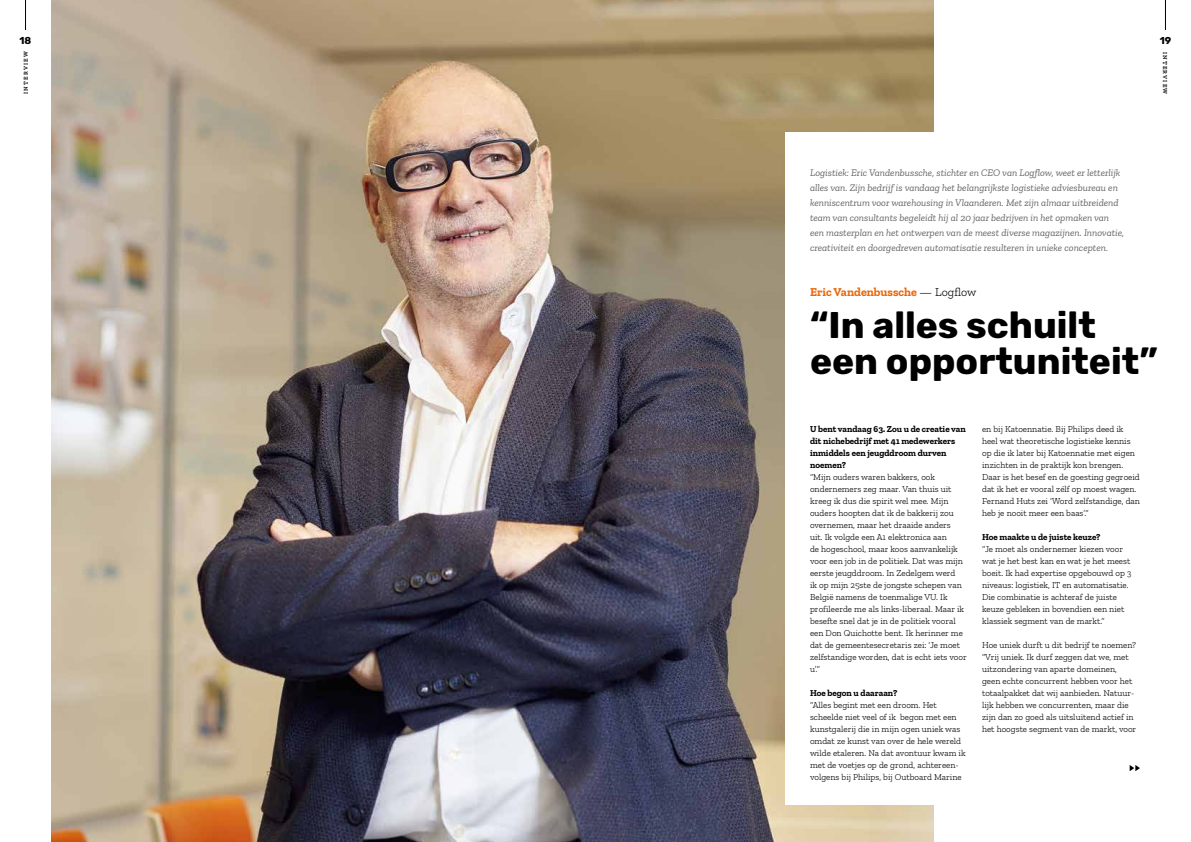
<style>
.page{position:relative;width:1191px;height:842px;background:#fff}
.page>*{position:absolute;margin:0;border:0;box-sizing:border-box;transform-origin:0 0}
.t1{font:700 37px/36px "Rubik";color:#000}
.t2{font:700 12px "Zilla Slab";color:#ec6608}
.t3{font:italic 10px/15px "Zilla Slab";color:#646363}
.t4{font:700 10px "Rubik";color:#000}
.t5{font:300 9px/12px "Zilla Slab";color:#000}
.t6{font:700 9px/12px "Zilla Slab";color:#000}
.t7{font:600 6px "Zilla Slab";letter-spacing:.2em;color:#000}
.s1{font-weight:300;color:#000}
</style>
<div class="page">
<hr style="left:25px;top:0;width:1px;height:30px;background:#000">
<hr style="left:1165px;top:0;width:1px;height:30px;background:#000">
<img style="left:51px;top:0;width:883px;height:842px">
<div style="left:785px;top:132px;width:355px;height:672px;background:#fff"></div>
<svg style="left:1129px;top:765px;width:11px;height:6px"></svg>
<p class="t4" style="left:20px;top:35px;width:13px">18</p>
<p class="t4" style="left:1159px;top:35px;width:13px">19</p>
<p class="t7" style="left:1168px;top:52px;width:44px;rotate:90deg">INTERVIEW</p>
<p class="t7" style="left:22px;top:94px;width:44px;rotate:-90deg">INTERVIEW</p>
<p class="t3" style="left:810px;top:165px;width:315px">Logistiek: Eric Vandenbussche, stichter en CEO van Logflow, weet er letterlijk alles van. Zijn bedrijf is vandaag het belangrijkste logistieke adviesbureau en kenniscentrum voor warehousing in Vlaanderen. Met zijn almaar uitbreidend team van consultants begeleidt hij al 20 jaar bedrijven in het opmaken van een masterplan en het ontwerpen van de meest diverse magazijnen. Innovatie, creativiteit en doorgedreven automatisatie resulteren in unieke concepten.</p>
<h2 class="t2" style="left:810px;top:285px;width:168px">Eric Vandenbussche <span class="s1">— Logflow</span></h2>
<h1 class="t1" style="left:810px;top:308px;width:349px">“In alles schuilt een opportuniteit”</h1>
<p class="t6" style="left:810px;top:423px;width:157px">U bent vandaag 63. Zou u de creatie van dit nichebedrijf met 41 medewerkers inmiddels een jeugddroom durven noemen?</p>
<p class="t5" style="left:810px;top:471px;width:158px">“Mijn ouders waren bakkers, ook ondernemers zeg maar. Van thuis uit kreeg ik dus die spirit wel mee. Mijn ouders hoopten dat ik de bakkerij zou overnemen, maar het draaide anders<br>uit. Ik volgde een A1 elektronica aan<br>de hogeschool, maar koos aanvankelijk voor een job in de politiek. Dat was mijn eerste jeugddroom. In Zedelgem werd<br>ik op mijn 25ste de jongste schepen van België namens de toenmalige VU. Ik profileerde me als links-liberaal. Maar ik besefte snel dat je in de politiek vooral een Don Quichotte bent. Ik herinner me dat de gemeentesecretaris zei: ‘Je moet zelfstandige worden, dat is echt iets voor u’.”</p>
<p class="t6" style="left:810px;top:687px;width:89px">Hoe begon u daaraan?</p>
<p class="t5" style="left:810px;top:699px;width:157px">“Alles begint met een droom. Het scheelde niet veel of ik begon met een kunstgalerij die in mijn ogen uniek was omdat ze kunst van over de hele wereld wilde etaleren. Na dat avontuur kwam ik met de voetjes op de grond, achtereen&shy;volgens bij Philips, bij Outboard Marine</p>
<p class="t5" style="left:982px;top:423px;width:159px">en bij Katoennatie. Bij Philips deed ik heel wat theoretische logistieke kennis op die ik later bij Katoennatie met eigen inzichten in de praktijk kon brengen.<br>Daar is het besef en de goesting gegroeid dat ik het er vooral zélf op moest wagen.<br>Fernand Huts zei ‘Word zelfstandige, dan heb je nooit meer een baas’.”</p>
<p class="t6" style="left:982px;top:531px;width:120px">Hoe maakte u de juiste keuze?</p>
<p class="t5" style="left:982px;top:543px;width:151px">“Je moet als ondernemer kiezen voor wat je het best kan en wat je het meest boeit. Ik had expertise opgebouwd op 3 niveaus: logistiek, IT en automatisatie.<br>Die combinatie is achteraf de juiste keuze gebleken in bovendien een niet klassiek segment van de markt.”</p>
<p class="t5" style="left:982px;top:639px;width:156px">Hoe uniek durft u dit bedrijf te noemen? “Vrij uniek. Ik durf zeggen dat we, met uitzondering van aparte domeinen, geen echte concurrent hebben voor het totaalpakket dat wij aanbieden. Natuur&shy;lijk hebben we concurrenten, maar die zijn dan zo goed als uitsluitend actief in het hoogste segment van de markt, voor</p>
</div>
